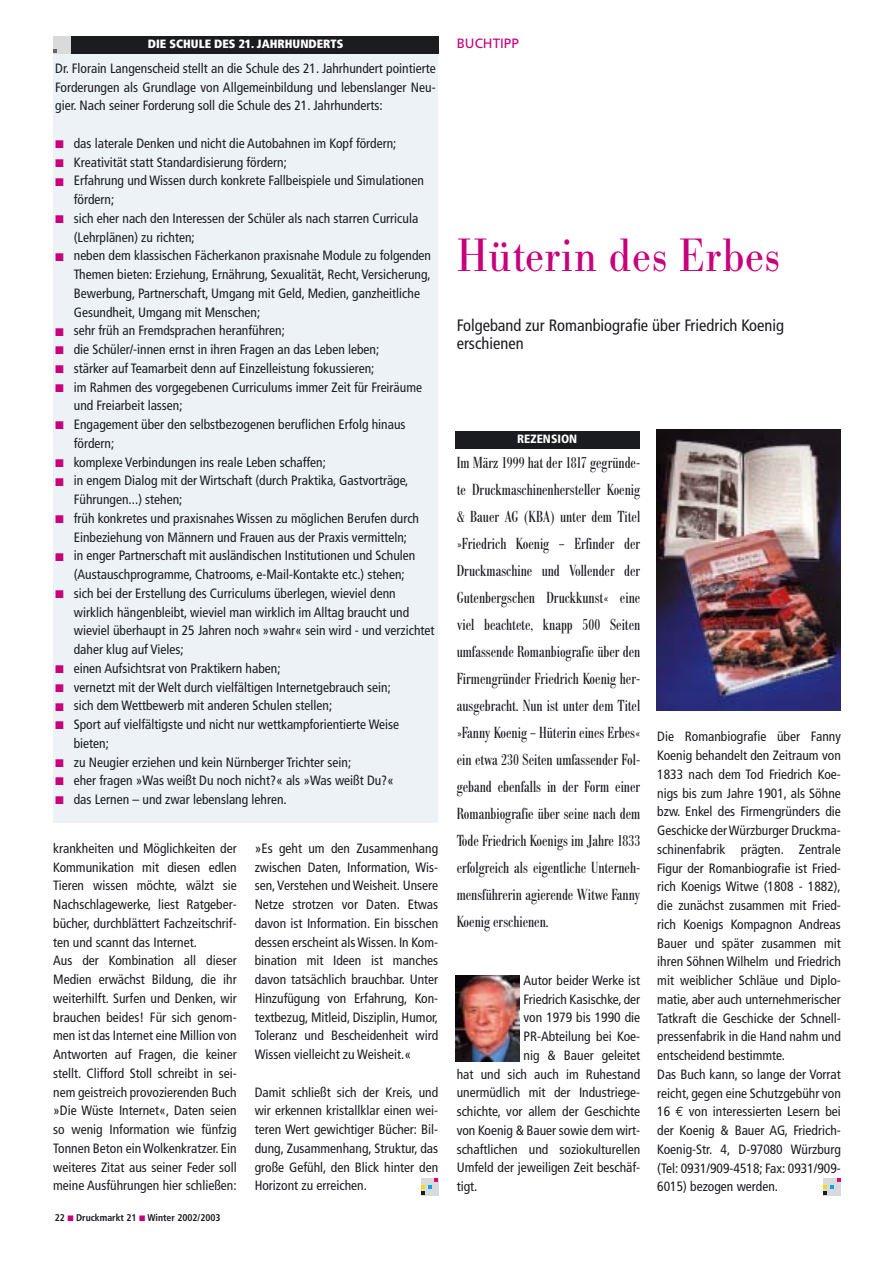
<style>
.page{position:relative;width:893px;height:1263px;background:#fff}
.page>*{position:absolute;margin:0;border:0;box-sizing:border-box;transform-origin:0 0}
.t1{font:48px "Bodoni Nr 1 SB";color:#c8007b;scale:.9 1}
.t2{font:16.5px/27px "Bodoni Nr 1 SB Con";color:#1b1c20;text-align:justify}
.t3{font:condensed 16.5px/18px "Frutiger";color:#1b1c20}
.t4{font:condensed 13.5px/18.8px "Frutiger";color:#1b1c20;text-align:justify}
.t5{font:13.5px "Frutiger";color:#c8007b}
.t6{font:900 condensed 12px "Frutiger";color:#fff}
.t7{font:900 condensed 12px "Frutiger";color:#fff}
.t8{font:700 condensed 9.75px "Frutiger";color:#1b1c20}
.s1{font-family:"Euro Mono";font-stretch:normal}
</style>
<div class="page">
<div style="left:53px;top:36px;width:385px;height:787px;background:#edf2f6"></div>
<div style="left:53px;top:36px;width:385px;height:17px;background:#1b1c20"></div>
<div style="left:53px;top:36px;width:17px;height:17px;background:#d8dadc"></div>
<svg style="left:53px;top:50px;width:4px;height:3px"></svg>
<svg style="left:421px;top:1178px;width:17px;height:17px"></svg>
<div style="left:455px;top:431px;width:184px;height:18px;background:#1b1c20"></div>
<img style="left:455px;top:975px;width:64px;height:86px">
<img style="left:656px;top:429px;width:184px;height:282px">
<svg style="left:823px;top:1178px;width:17px;height:17px"></svg>
<p class="t6" style="left:148px;top:39px;width:197px">DIE SCHULE DES 21. JAHRHUNDERTS</p>
<p class="t4" style="left:55px;top:60px;width:382px">Dr. Florain Langenscheid stellt an die Schule des 21. Jahrhundert pointierte Forderungen als Grundlage von Allgemeinbildung und lebenslanger Neu&shy;gier. Nach seiner Forderung soll die Schule des 21. Jahrhunderts:</p>
<p class="t4" style="left:74px;top:135px;width:362px;text-align:left">das laterale Denken und nicht die Autobahnen im Kopf fördern; Kreativität statt Standardisierung fördern;<br>Erfahrung und Wissen durch konkrete Fallbeispiele und Simulationen fördern;<br>sich eher nach den Interessen der Schüler als nach starren Curricula (Lehrplänen) zu richten;<br>neben dem klassischen Fächerkanon praxisnahe Module zu folgenden Themen bieten: Erziehung, Ernährung, Sexualität, Recht, Versicherung, Bewerbung, Partnerschaft, Umgang mit Geld, Medien, ganzheitliche Gesundheit, Umgang mit Menschen;<br>sehr früh an Fremdsprachen heranführen;<br>die Schüler/-innen ernst in ihren Fragen an das Leben leben;<br>stärker auf Teamarbeit denn auf Einzelleistung fokussieren;<br>im Rahmen des vorgegebenen Curriculums immer Zeit für Freiräume und Freiarbeit lassen;<br>Engagement über den selbstbezogenen beruflichen Erfolg hinaus fördern;<br>komplexe Verbindungen ins reale Leben schaffen;<br>in engem Dialog mit der Wirtschaft (durch Praktika, Gastvorträge, Führungen...) stehen;<br>früh konkretes und praxisnahes Wissen zu möglichen Berufen durch Einbeziehung von Männern und Frauen aus der Praxis vermitteln;<br>in enger Partnerschaft mit ausländischen Institutionen und Schulen (Austauschprogramme, Chatrooms, e-Mail-Kontakte etc.) stehen;<br>sich bei der Erstellung des Curriculums überlegen, wieviel denn wirklich hängenbleibt, wieviel man wirklich im Alltag braucht und wieviel überhaupt in 25 Jahren noch »wahr« sein wird - und verzichtet daher klug auf Vieles;<br>einen Aufsichtsrat von Praktikern haben;<br>vernetzt mit der Welt durch vielfältigen Internetgebrauch sein;<br>sich dem Wettbewerb mit anderen Schulen stellen;<br>Sport auf vielfältigste und nicht nur wettkampforientierte Weise bieten;<br>zu Neugier erziehen und kein Nürnberger Trichter sein;<br>eher fragen »Was weißt Du noch nicht?« als »Was weißt Du?«<br>das Lernen – und zwar lebenslang lehren.</p>
<p class="t4" style="left:53px;top:840px;width:185px;text-align:left">krankheiten und Möglichkeiten der Kommunikation mit diesen edlen Tieren wissen möchte, wälzt sie Nachschlagewerke, liest Ratgeber&shy;bücher, durchblättert Fachzeitschrif&shy;ten und scannt das Internet.<br>Aus der Kombination all dieser Medien erwächst Bildung, die ihr weiterhilft. Surfen und Denken, wir brauchen beides! Für sich genom&shy;men ist das Internet eine Million von Antworten auf Fragen, die keiner stellt. Clifford Stoll schreibt in sei&shy;nem geistreich provozierenden Buch »Die Wüste Internet«, Daten seien so wenig Information wie fünfzig Tonnen Beton ein Wolkenkratzer. Ein weiteres Zitat aus seiner Feder soll meine Ausführungen hier schließen:</p>
<p class="t4" style="left:255px;top:840px;width:185px">»Es geht um den Zusammenhang zwischen Daten, Information, Wis&shy;sen, Verstehen und Weisheit. Unsere Netze strotzen vor Daten. Etwas davon ist Information. Ein bisschen dessen erscheint als Wissen. In Kom&shy;bination mit Ideen ist manches davon tatsächlich brauchbar. Unter Hinzufügung von Erfahrung, Kon&shy;textbezug, Mitleid, Disziplin, Humor, Toleranz und Bescheidenheit wird Wissen vielleicht zu Weisheit.«</p>
<p class="t4" style="left:255px;top:1084px;width:185px">Damit schließt sich der Kreis, und wir erkennen kristallklar einen wei&shy;teren Wert gewichtiger Bücher: Bil&shy;dung, Zusammenhang, Struktur, das große Gefühl, den Blick hinter den Horizont zu erreichen.</p>
<p class="t8" style="left:55px;top:1213px;width:167px">22 Druckmarkt 21 Winter 2002/2003</p>
<p class="t5" style="left:456px;top:38px;width:64px">BUCHTIPP</p>
<h1 class="t1" style="left:456px;top:237px;width:361px">Hüterin des Erbes</h1>
<p class="t3" style="left:456px;top:318px;width:329px">Folgeband zur Romanbiografie über Friedrich Koenig erschienen</p>
<p class="t7" style="left:517px;top:434px;width:62px">REZENSION</p>
<p class="t2" style="left:456px;top:451px;width:185px">Im März 1999 hat der 1817 gegründe&shy;te Druckmaschinenhersteller Koenig &amp; Bauer AG (KBA) unter dem Titel »Friedrich Koenig – Erfinder der Druckmaschine und Vollender der Gutenbergschen Druckkunst« eine viel beachtete, knapp 500 Seiten umfassende Romanbiografie über den Firmengründer Friedrich Koenig her&shy;ausgebracht. Nun ist unter dem Titel »Fanny Koenig – Hüterin eines Erbes« ein etwa 230 Seiten umfassender Fol&shy;geband ebenfalls in der Form einer Romanbiografie über seine nach dem Tode Friedrich Koenigs im Jahre 1833 erfolgreich als eigentliche Unterneh&shy;mensführerin agierende Witwe Fanny Koenig erschienen.</p>
<p class="t4" style="left:523px;top:972px;width:118px">Autor beider Werke ist</p>
<p class="t4" style="left:523px;top:991px;width:118px">Friedrich Kasischke, der</p>
<p class="t4" style="left:523px;top:1009px;width:118px">von 1979 bis 1990 die</p>
<p class="t4" style="left:523px;top:1028px;width:118px">PR-Abteilung bei Koe-</p>
<p class="t4" style="left:523px;top:1047px;width:118px">nig &amp; Bauer geleitet</p>
<p class="t4" style="left:456px;top:1066px;width:185px">hat und sich auch im Ruhestand</p>
<p class="t4" style="left:456px;top:1084px;width:185px">unermüdlich mit der Industriege-</p>
<p class="t4" style="left:456px;top:1103px;width:185px">schichte, vor allem der Geschichte</p>
<p class="t4" style="left:456px;top:1122px;width:185px">von Koenig &amp; Bauer sowie dem wirt-</p>
<p class="t4" style="left:456px;top:1141px;width:185px">schaftlichen und soziokulturellen</p>
<p class="t4" style="left:456px;top:1159px;width:185px">Umfeld der jeweiligen Zeit beschäf-</p>
<p class="t4" style="left:456px;top:1178px;width:22px">tigt.</p>
<p class="t4" style="left:657px;top:728px;width:185px;text-align:left">Die Romanbiografie über Fanny Koenig behandelt den Zeitraum von 1833 nach dem Tod Friedrich Koe&shy;nigs bis zum Jahre 1901, als Söhne bzw. Enkel des Firmengründers die Geschicke der Würzburger Druckma&shy;schinenfabrik prägten. Zentrale Figur der Romanbiografie ist Fried&shy;rich Koenigs Witwe (1808 - 1882), die zunächst zusammen mit Fried&shy;rich Koenigs Kompagnon Andreas Bauer und später zusammen mit ihren Söhnen Wilhelm und Friedrich mit weiblicher Schläue und Diplo&shy;matie, aber auch unternehmerischer Tatkraft die Geschicke der Schnell&shy;pressenfabrik in die Hand nahm und entscheidend bestimmte.<br>Das Buch kann, so lange der Vorrat reicht, gegen eine Schutzgebühr von 16 <span class="s1">€</span> von interessierten Lesern bei der Koenig &amp; Bauer AG, Friedrich-Koenig-Str. 4, D-97080 Würzburg (Tel: 0931/909-4518; Fax: 0931/909- 6015) bezogen werden.</p>
</div>
